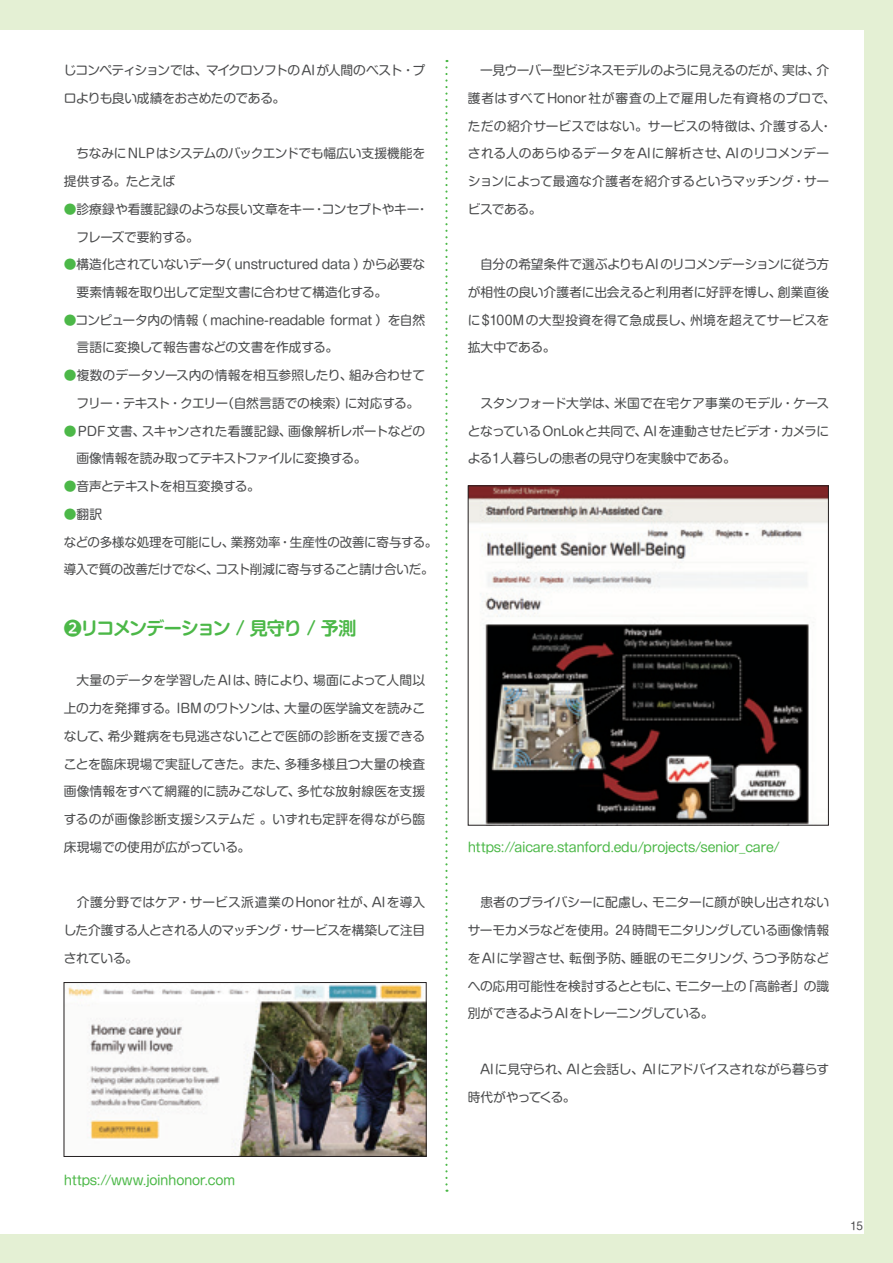
<style>
.page{position:relative;width:893px;height:1263px;background:#e4f0d4}
.page>*{position:absolute;margin:0;border:0;box-sizing:border-box;transform-origin:0 0}
.t1{font:700 18px "Shin M Go Pr 6 De";letter-spacing:-.06em;color:#4cb848}
.t2{font:12.75px/27.8px "Shin M Go Pr 6";letter-spacing:-.02em;color:#4b4c4d}
.t3{font:12.75px "Shin M Go Pr 6";letter-spacing:-.03em;color:#4cb848}
.t4{font:12.75px/27.8px "Shin M Go Pr 6";letter-spacing:-.05em;color:#4b4c4d}
.t5{font:10.65px "Shin M Go Pr 6";color:#4b4c4d}
.s1{color:#4cb848}
.s2{font-family:"UD Shin M Go Pr 6 De"}
</style>
<div class="page">
<div style="left:0;top:30px;width:863px;height:1203px;background:#fff"></div>
<svg style="left:445px;top:60px;width:3px;height:1132px"></svg>
<img style="left:66px;top:984px;width:358px;height:171px">
<div style="left:64px;top:982px;width:362px;height:175px;border:1px solid #231f20"></div>
<img style="left:470px;top:488px;width:357px;height:335px">
<p class="t4" style="left:64px;top:56px;width:363px">じコンペティションでは、マイクロソフトのAI が人間のベスト・プロよりも良い成績をおさめたのである。</p>
<p class="t2" style="left:64px;top:139px;width:363px">　ちなみにNLPはシステムのバックエンドでも幅広い支援機能を提供する。たとえば</p>
<p class="t2" style="left:77px;top:194px;width:353px;text-indent:-13px"><span class="s1">●</span>診療録や看護記録のような長い文章をキー・コンセプトやキー・フレーズで要約する。</p>
<p class="t2" style="left:77px;top:250px;width:350px;text-indent:-13px"><span class="s1">●</span>構造化されていないデータ（ unstructured data ）から必要な要素情報を取り出して定型文書に合わせて構造化する。</p>
<p class="t2" style="left:77px;top:305px;width:350px;text-indent:-13px"><span class="s1">●</span>コンピュータ内の情報（ machine-readable format ）を自然言語に変換して報告書などの文書を作成する。</p>
<p class="t2" style="left:64px;top:361px;width:363px;text-align:center"><span class="s1">●</span>複数のデータソース内の情報を相互参照したり、組み合わせてフリー・テキスト・クエリー（自然言語での検索）に対応する。</p>
<p class="t2" style="left:77px;top:416px;width:350px;text-indent:-13px"><span class="s1">●</span>PDF文書、スキャンされた看護記録、画像解析レポートなどの画像情報を読み取ってテキストファイルに変換する。</p>
<p class="t2" style="left:64px;top:472px;width:198px"><span class="s1">●</span>音声とテキストを相互変換する。</p>
<p class="t2" style="left:64px;top:500px;width:375px"><span class="s1">●</span>翻訳<br>などの多様な処理を可能にし、業務効率・生産性の改善に寄与する。導入で質の改善だけでなく、コスト削減に寄与すること請け合いだ。</p>
<h1 class="t1" style="left:64px;top:613px;width:294px"><span class="s2">❷</span>リコメンデーション / 見守り / 予測</h1>
<p class="t2" style="left:64px;top:666px;width:363px;text-align:justify">　大量のデータを学習したAIは、時により、場面によって人間以上の力を発揮する。IBMのワトソンは、大量の医学論文を読みこなして、希少難病をも見逃さないことで医師の診断を支援できることを臨床現場で実証してきた。また、多種多様且つ大量の検査画像情報をすべて網羅的に読みこなして、多忙な放射線医を支援するのが画像診断支援システムだ 。いずれも定評を得ながら臨床現場での使用が広がっている。</p>
<p class="t2" style="left:64px;top:888px;width:363px;text-align:justify">　介護分野ではケア・サービス派遣業のHonor社が、AIを導入した介護する人とされる人のマッチング・サービスを構築して注目されている。</p>
<p class="t3" style="left:64px;top:1170px;width:173px">https://www.joinhonor.com</p>
<p class="t2" style="left:468px;top:56px;width:369px">　一見ウーバー型ビジネスモデルのように見えるのだが、実は、介護者はすべてHonor社が審査の上で雇用した有資格のプロで、ただの紹介サービスではない。サービスの特徴は、介護する人・される人のあらゆるデータをAIに解析させ、AIのリコメンデーションによって最適な介護者を紹介するというマッチング・サービスである。</p>
<p class="t2" style="left:468px;top:250px;width:363px;text-align:justify">　自分の希望条件で選ぶよりもAIのリコメンデーションに従う方が相性の良い介護者に出会えると利用者に好評を博し、創業直後に$100Mの大型投資を得て急成長し、州境を超えてサービスを拡大中である。</p>
<p class="t2" style="left:468px;top:389px;width:363px;text-align:justify">　スタンフォード大学は、米国で在宅ケア事業のモデル・ケースとなっているOnLokと共同で、AIを連動させたビデオ・カメラによる1人暮らしの患者の見守りを実験中である。</p>
<p class="t3" style="left:468px;top:837px;width:314px">https://aicare.stanford.edu/projects/senior_care/</p>
<p class="t2" style="left:468px;top:888px;width:363px;text-align:justify">　患者のプライバシーに配慮し、モニターに顔が映し出されないサーモカメラなどを使用。24時間モニタリングしている画像情報をAIに学習させ、転倒予防、睡眠のモニタリング、うつ予防などへの応用可能性を検討するとともに、モニター上の「高齢者」の識別ができるようAIをトレーニングしている。</p>
<p class="t2" style="left:468px;top:1054px;width:363px">　AIに見守られ、AIと会話し、AIにアドバイスされながら暮らす時代がやってくる。</p>
<p class="t5" style="left:850px;top:1217px;width:14px">15</p>
</div>
